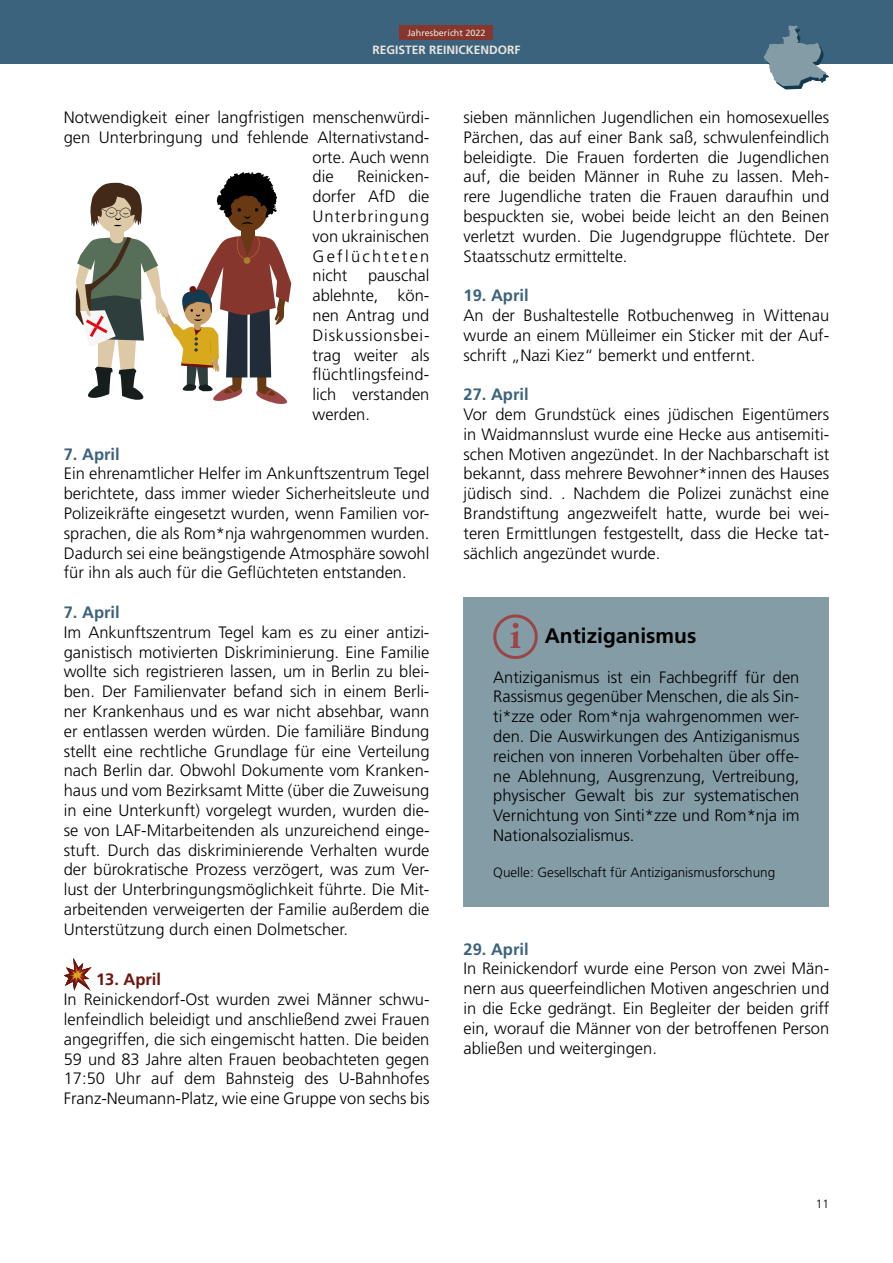
<style>
.page{position:relative;width:893px;height:1263px;background:#fff}
.page>*{position:absolute;margin:0;border:0;box-sizing:border-box;transform-origin:0 0}
.t1{font:35.1px "Calis MT Bol";color:#9b4545}
.t2{font:700 21px "Frutiger LT Std";color:#000}
.t3{font:300 16.5px/19.8px "Frutiger LT Std";color:#000;text-align:justify}
.t4{font:700 16.5px "Frutiger LT Std";color:#3b637d}
.t5{font:700 16.5px "Frutiger LT Std";color:#6c150f}
.t6{font:300 13.5px "Frutiger LT Std";color:#000}
.t7{font:700 12px "Frutiger LT Std";color:#eae6df}
.t8{font:300 12px "Frutiger LT Std";color:#000}
.t9{font:9px "Frutiger LT Std";color:#eae6df}
</style>
<div class="page">
<div style="left:0;top:0;width:893px;height:64px;background:#3b637d"></div>
<div style="left:400px;top:26px;width:93px;height:14px;background:#86362d"></div>
<svg style="left:764px;top:26px;width:66px;height:63px"></svg>
<svg style="left:64px;top:958px;width:27px;height:32px"></svg>
<div style="left:463px;top:597px;width:366px;height:310px;background:#849ca5"></div>
<div style="left:493px;top:614px;width:45px;height:45px;border:3px solid #9b4545;border-radius:50%"></div>
<svg style="left:75px;top:172px;width:217px;height:232px"></svg>
<p class="t9" style="left:407px;top:28px;width:80px">Jahresbericht 2022</p>
<p class="t7" style="left:372px;top:42px;width:150px">REGISTER REINICKENDORF</p>
<p class="t3" style="left:64px;top:108px;width:367px">Notwendigkeit einer langfristigen menschenwürdi-</p>
<p class="t3" style="left:64px;top:127px;width:367px">gen Unterbringung und fehlende Alternativstand-</p>
<p class="t3" style="left:313px;top:147px;width:118px">orte. Auch wenn</p>
<p class="t3" style="left:313px;top:167px;width:23px">die</p>
<p class="t3" style="left:313px;top:167px;width:118px;text-indent:45px">Reinicken&shy;dorfer AfD die Unterbringung von ukrainischen Geflüchteten nicht</p>
<p class="t3" style="left:313px;top:266px;width:118px;text-indent:56px">pauschal ablehnte, kön&shy;nen Antrag und Diskussionsbei&shy;trag weiter als flüchtlingsfeind&shy;lich verstanden werden.</p>
<p class="t4" style="left:64px;top:444px;width:57px">7. April</p>
<p class="t3" style="left:64px;top:464px;width:367px">Ein ehrenamtlicher Helfer im Ankunftszentrum Tegel berichtete, dass immer wieder Sicherheitsleute und Polizeikräfte eingesetzt wurden, wenn Familien vor&shy;sprachen, die als Rom*nja wahrgenommen wurden.<br>Dadurch sei eine beängstigende Atmosphäre sowohl für ihn als auch für die Geflüchteten entstanden.</p>
<p class="t4" style="left:64px;top:602px;width:57px">7. April</p>
<p class="t3" style="left:64px;top:622px;width:367px">Im Ankunftszentrum Tegel kam es zu einer antizi&shy;ganistisch motivierten Diskriminierung. Eine Familie wollte sich registrieren lassen, um in Berlin zu blei&shy;ben. Der Familienvater befand sich in einem Berli&shy;ner Krankenhaus und es war nicht absehbar, wann er entlassen werden würden. Die familiäre Bindung stellt eine rechtliche Grundlage für eine Verteilung nach Berlin dar. Obwohl Dokumente vom Kranken&shy;haus und vom Bezirksamt Mitte (über die Zuweisung in eine Unterkunft) vorgelegt wurden, wurden die&shy;se von LAF-Mitarbeitenden als unzureichend einge&shy;stuft. Durch das diskriminierende Verhalten wurde der bürokratische Prozess verzögert, was zum Ver&shy;lust der Unterbringungsmöglichkeit führte. Die Mit&shy;arbeitenden verweigerten der Familie außerdem die Unterstützung durch einen Dolmetscher.</p>
<p class="t5" style="left:96px;top:970px;width:67px">13. April</p>
<p class="t3" style="left:64px;top:990px;width:367px">In Reinickendorf-Ost wurden zwei Männer schwu&shy;lenfeindlich beleidigt und anschließend zwei Frauen angegriffen, die sich eingemischt hatten. Die beiden 59 und 83 Jahre alten Frauen beobachteten gegen 17:50 Uhr auf dem Bahnsteig des U-Bahnhofes Franz-Neumann-Platz, wie eine Gruppe von sechs bis</p>
<p class="t3" style="left:463px;top:108px;width:367px">sieben männlichen Jugendlichen ein homosexuelles Pärchen, das auf einer Bank saß, schwulenfeindlich beleidigte. Die Frauen forderten die Jugendlichen auf, die beiden Männer in Ruhe zu lassen. Meh&shy;rere Jugendliche traten die Frauen daraufhin und bespuckten sie, wobei beide leicht an den Beinen verletzt wurden. Die Jugendgruppe flüchtete. Der Staatsschutz ermittelte.</p>
<p class="t4" style="left:463px;top:286px;width:67px">19. April</p>
<p class="t3" style="left:463px;top:306px;width:367px">An der Bushaltestelle Rotbuchenweg in Wittenau wurde an einem Mülleimer ein Sticker mit der Auf&shy;schrift „Nazi Kiez“ bemerkt und entfernt.</p>
<p class="t4" style="left:463px;top:385px;width:67px">27. April</p>
<p class="t3" style="left:463px;top:405px;width:367px">Vor dem Grundstück eines jüdischen Eigentümers in Waidmannslust wurde eine Hecke aus antisemiti&shy;schen Motiven angezündet. In der Nachbarschaft ist bekannt, dass mehrere Bewohner*innen des Hauses jüdisch sind. . Nachdem die Polizei zunächst eine Brandstiftung angezweifelt hatte, wurde bei wei&shy;teren Ermittlungen festgestellt, dass die Hecke tat&shy;sächlich angezündet wurde.</p>
<h1 class="t1" style="left:510px;top:616px;width:12px">i</h1>
<p class="t2" style="left:545px;top:623px;width:153px">Antiziganismus</p>
<p class="t3" style="left:493px;top:667px;width:308px">Antiziganismus ist ein Fachbegriff für den Rassismus gegenüber Menschen, die als Sin&shy;ti*zze oder Rom*nja wahrgenommen wer&shy;den. Die Auswirkungen des Antiziganismus reichen von inneren Vorbehalten über offe&shy;ne Ablehnung, Ausgrenzung, Vertreibung, physischer Gewalt bis zur systematischen Vernichtung von Sinti*zze und Rom*nja im Nationalsozialismus.</p>
<p class="t6" style="left:493px;top:865px;width:284px">Quelle: Gesellschaft für Antiziganismusforschung</p>
<p class="t4" style="left:463px;top:939px;width:67px">29. April</p>
<p class="t3" style="left:463px;top:959px;width:367px">In Reinickendorf wurde eine Person von zwei Män&shy;nern aus queerfeindlichen Motiven angeschrien und in die Ecke gedrängt. Ein Begleiter der beiden griff ein, worauf die Männer von der betroffenen Person abließen und weitergingen.</p>
<p class="t8" style="left:816px;top:1197px;width:15px">11</p>
</div>
